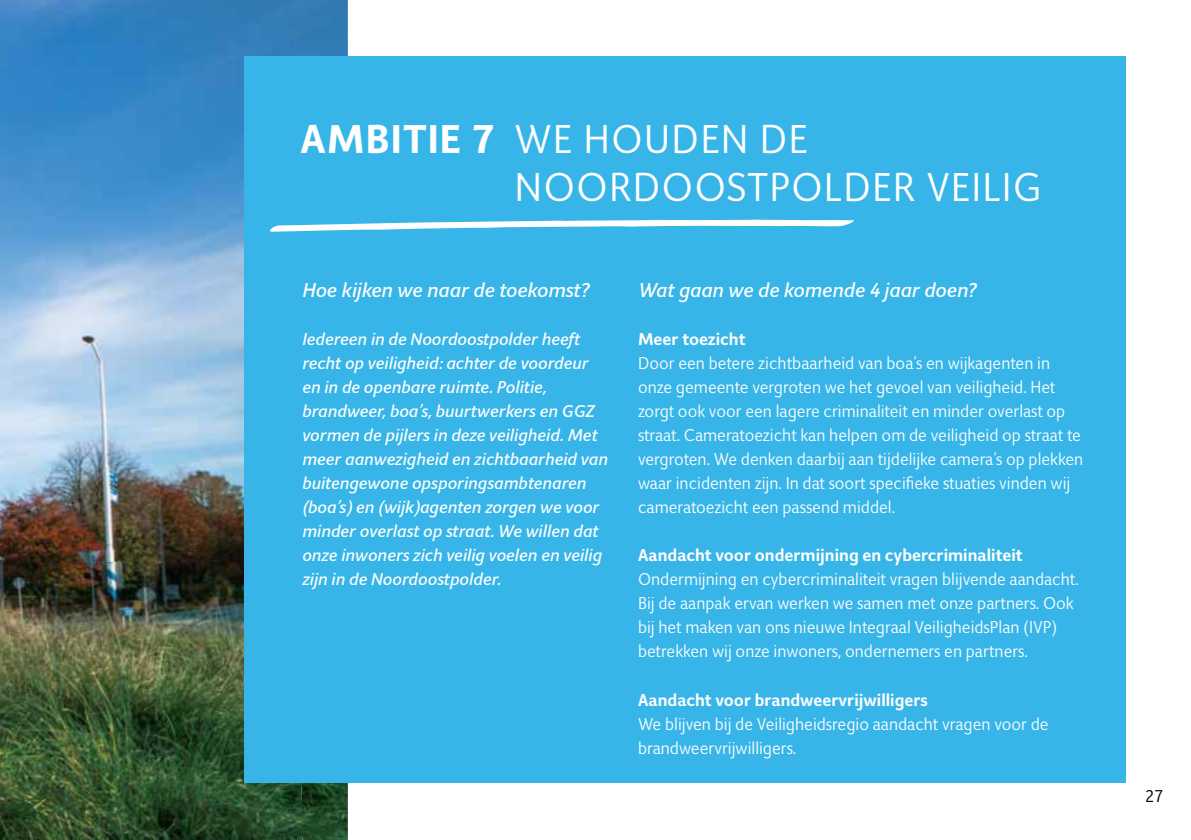
<style>
.page{position:relative;width:1191px;height:840px;background:#fff}
.page>*{position:absolute;margin:0;border:0;box-sizing:border-box;transform-origin:0 0}
.t1{font:40px/48px "Giacomo";letter-spacing:.025em;color:#fff}
.t2{font:italic 500 20px "Giacomo";color:#fff;scale:.95 1}
.t3{font:17px/24px "Giacomo";color:#fff;scale:.95 1}
.t4{font:italic 500 17px/24px "Giacomo";color:#fff;scale:.95 1}
.t5{font:700 17px "Giacomo";color:#fff;scale:.95 1}
.t6{font:17px "Giacomo";color:#000}
.s1{font-weight:700}
</style>
<div class="page">
<img style="left:0;top:0;width:287px;height:276px">
<img style="left:287px;top:0;width:61px;height:839px">
<img style="left:0;top:276px;width:244px;height:282px">
<img style="left:0;top:558px;width:303px;height:281px">
<div style="left:244px;top:57px;width:881px;height:725px;background:#37b5e9"></div>
<svg style="left:270px;top:219px;width:584px;height:12px"></svg>
<h1 class="t1" style="left:514px;top:116px;width:528px;text-indent:-214px"><span class="s1">AMBITIE 7</span> WE HOUDEN DE<br>NOORDOOSTPOLDER VEILIG</h1>
<p class="t2" style="left:302px;top:278px;width:304px">Hoe kijken we naar de toekomst?</p>
<p class="t4" style="left:302px;top:327px;width:323px">Iedereen in de Noordoostpolder heeft recht op veiligheid: achter de voordeur en in de openbare ruimte. Politie, brandweer, boa’s, buurtwerkers en GGZ vormen de pijlers in deze veiligheid. Met meer aanwezigheid en zichtbaarheid van buitengewone opsporingsambtenaren (boa’s) en (wijk)agenten zorgen we voor minder overlast op straat. We willen dat onze inwoners zich veilig voelen en veilig zijn in de Noordoostpolder.</p>
<p class="t2" style="left:638px;top:278px;width:358px">Wat gaan we de komende 4 jaar doen?</p>
<p class="t5" style="left:638px;top:328px;width:115px">Meer toezicht</p>
<p class="t3" style="left:638px;top:351px;width:470px">Door een betere zichtbaarheid van boa’s en wijkagenten in onze gemeente vergroten we het gevoel van veiligheid. Het zorgt ook voor een lagere criminaliteit en minder overlast op straat. Cameratoezicht kan helpen om de veiligheid op straat te vergroten. We denken daarbij aan tijdelijke camera’s op plekken waar incidenten zijn. In dat soort specifieke stuaties vinden wij cameratoezicht een passend middel.</p>
<p class="t5" style="left:638px;top:544px;width:406px">Aandacht voor ondermijning en cybercriminaliteit</p>
<p class="t3" style="left:638px;top:567px;width:465px">Ondermijning en cybercriminaliteit vragen blijvende aandacht.<br>Bij de aanpak ervan werken we samen met onze partners. Ook bij het maken van ons nieuwe Integraal VeiligheidsPlan (IVP) betrekken wij onze inwoners, ondernemers en partners.</p>
<p class="t5" style="left:638px;top:688px;width:307px">Aandacht voor brandweervrijwilligers</p>
<p class="t3" style="left:638px;top:711px;width:434px">We blijven bij de Veiligheidsregio aandacht vragen voor de brandweervrijwilligers.</p>
<p class="t6" style="left:1145px;top:785px;width:19px">27</p>
</div>
